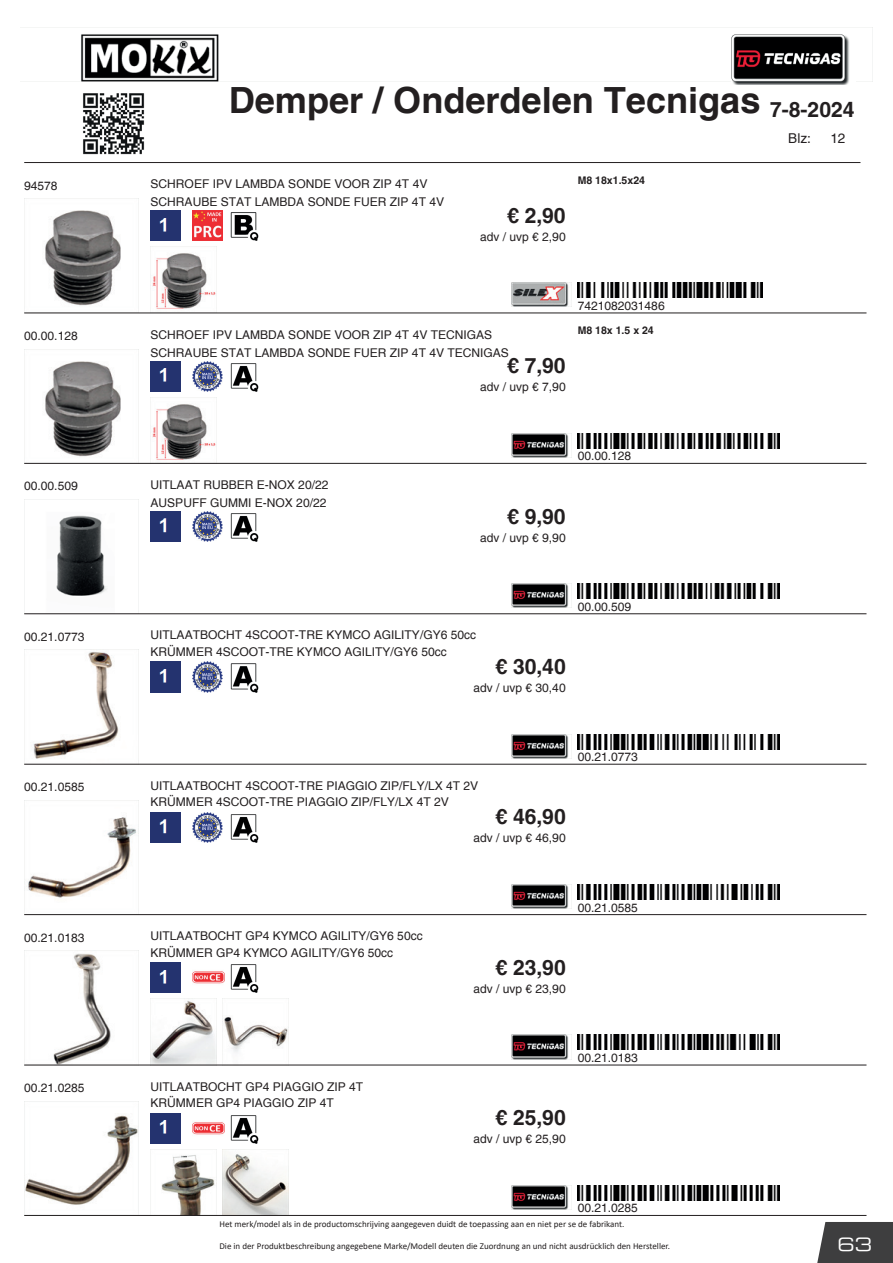
<style>
.page{position:relative;width:893px;height:1263px;background:#fff}
.page>*{position:absolute;margin:0;border:0;box-sizing:border-box;transform-origin:0 0}
.t1{font:700 36.15px "Helvetica";color:#231f20}
.t2{font:700 21px "Helvetica";color:#231f20}
.t3{font:18px "Eurostile Extended Two";color:#fff}
.t4{font:13.5px "Helvetica";color:#231f20}
.t5{font:12px/16.5px "Helvetica";color:#231f20}
.t6{font:700 10.5px "Helvetica";color:#231f20}
.t7{font:9px "Calibri";color:#231f20}
.t8{font:9px "Calibri";color:#221f1f}
</style>
<div class="page">
<div style="left:817px;top:1222px;width:76px;height:41px;background:#3e3e3f"></div>
<img style="left:81px;top:34px;width:138px;height:47px">
<hr style="left:24px;top:162px;width:836px;height:1px;background:#231f20">
<img style="left:512px;top:283px;width:60px;height:24px">
<img style="left:24px;top:200px;width:115px;height:113px">
<img style="left:151px;top:250px;width:66px;height:63px">
<img style="left:578px;top:283px;width:185px;height:15px">
<img style="left:151px;top:211px;width:30px;height:30px">
<img style="left:193px;top:211px;width:30px;height:30px">
<img style="left:230px;top:212px;width:29px;height:29px">
<hr style="left:24px;top:313px;width:842px;height:1px;background:#231f20">
<img style="left:512px;top:433px;width:60px;height:24px">
<img style="left:24px;top:349px;width:115px;height:114px">
<img style="left:151px;top:397px;width:66px;height:66px">
<img style="left:578px;top:433px;width:201px;height:15px">
<img style="left:151px;top:361px;width:30px;height:30px">
<img style="left:193px;top:361px;width:30px;height:30px">
<img style="left:230px;top:363px;width:29px;height:28px">
<hr style="left:24px;top:463px;width:842px;height:1px;background:#231f20">
<img style="left:512px;top:584px;width:60px;height:24px">
<img style="left:24px;top:499px;width:115px;height:113px">
<img style="left:578px;top:584px;width:201px;height:15px">
<img style="left:151px;top:511px;width:30px;height:31px">
<img style="left:193px;top:511px;width:30px;height:31px">
<img style="left:230px;top:513px;width:29px;height:29px">
<hr style="left:24px;top:613px;width:842px;height:1px;background:#231f20">
<img style="left:512px;top:734px;width:60px;height:24px">
<img style="left:24px;top:651px;width:115px;height:113px">
<img style="left:578px;top:734px;width:201px;height:15px">
<img style="left:151px;top:662px;width:30px;height:30px">
<img style="left:193px;top:662px;width:30px;height:30px">
<img style="left:230px;top:663px;width:29px;height:29px">
<hr style="left:24px;top:764px;width:842px;height:1px;background:#231f20">
<img style="left:512px;top:884px;width:60px;height:24px">
<img style="left:24px;top:800px;width:115px;height:113px">
<img style="left:578px;top:884px;width:201px;height:15px">
<img style="left:151px;top:812px;width:30px;height:30px">
<img style="left:193px;top:812px;width:30px;height:30px">
<img style="left:230px;top:814px;width:29px;height:28px">
<hr style="left:24px;top:914px;width:842px;height:1px;background:#231f20">
<img style="left:512px;top:1035px;width:56px;height:24px">
<img style="left:24px;top:952px;width:115px;height:113px">
<img style="left:151px;top:1001px;width:66px;height:64px">
<img style="left:223px;top:1002px;width:66px;height:63px">
<img style="left:578px;top:1035px;width:201px;height:15px">
<img style="left:151px;top:963px;width:30px;height:30px">
<img style="left:193px;top:971px;width:31px;height:13px">
<img style="left:230px;top:964px;width:29px;height:29px">
<hr style="left:24px;top:1065px;width:842px;height:1px;background:#231f20">
<img style="left:512px;top:1185px;width:60px;height:24px">
<img style="left:24px;top:1101px;width:115px;height:114px">
<img style="left:151px;top:1149px;width:66px;height:66px">
<img style="left:223px;top:1149px;width:66px;height:66px">
<img style="left:578px;top:1185px;width:201px;height:15px">
<img style="left:151px;top:1113px;width:30px;height:30px">
<img style="left:193px;top:1122px;width:31px;height:13px">
<img style="left:230px;top:1115px;width:29px;height:28px">
<hr style="left:24px;top:1215px;width:842px;height:1px;background:#231f20">
<img style="left:83px;top:93px;width:62px;height:62px">
<img style="left:731px;top:34px;width:118px;height:51px">
<h1 class="t1" style="left:229px;top:78px;width:627px">Demper / Onderdelen Tecnigas <sub>7-8-2024</sub></h1>
<p class="t4" style="left:788px;top:130px;width:24px">Blz:</p>
<p class="t4" style="left:830px;top:130px;width:17px">12</p>
<p class="t6" style="left:578px;top:173px;width:69px">M8 18x1.5x24</p>
<p class="t5" style="left:24px;top:177px;width:35px">94578</p>
<p class="t5" style="left:151px;top:175px;width:295px;line-height:18px">SCHROEF IPV LAMBDA SONDE VOOR ZIP 4T 4V<br>SCHRAUBE STAT LAMBDA SONDE FUER ZIP 4T 4V</p>
<h2 class="t2" style="left:507px;top:202px;width:60px">€ 2,90</h2>
<p class="t5" style="left:480px;top:228px;width:87px">adv / uvp € 2,90</p>
<p class="t5" style="left:24px;top:328px;width:55px">00.00.128</p>
<p class="t5" style="left:151px;top:325px;width:360px;line-height:18px">SCHROEF IPV LAMBDA SONDE VOOR ZIP 4T 4V TECNIGAS<br>SCHRAUBE STAT LAMBDA SONDE FUER ZIP 4T 4V TECNIGAS</p>
<h2 class="t2" style="left:507px;top:353px;width:60px">€ 7,90</h2>
<p class="t5" style="left:480px;top:379px;width:87px">adv / uvp € 7,90</p>
<p class="t5" style="left:578px;top:298px;width:88px">7421082031486</p>
<p class="t6" style="left:578px;top:324px;width:78px">M8 18x 1.5 x 24</p>
<p class="t5" style="left:24px;top:478px;width:55px">00.00.509</p>
<p class="t5" style="left:151px;top:476px;width:179px;line-height:18px">UITLAAT RUBBER E-NOX 20/22<br>AUSPUFF GUMMI E-NOX 20/22</p>
<p class="t5" style="left:578px;top:448px;width:55px">00.00.128</p>
<h2 class="t2" style="left:507px;top:503px;width:60px">€ 9,90</h2>
<p class="t5" style="left:480px;top:529px;width:87px">adv / uvp € 9,90</p>
<p class="t5" style="left:24px;top:628px;width:62px">00.21.0773</p>
<p class="t5" style="left:151px;top:627px;width:327px">UITLAATBOCHT 4SCOOT-TRE KYMCO AGILITY/GY6 50cc<br>KRÜMMER 4SCOOT-TRE KYMCO AGILITY/GY6 50cc</p>
<h2 class="t2" style="left:495px;top:654px;width:72px">€ 30,40</h2>
<p class="t5" style="left:473px;top:680px;width:94px">adv / uvp € 30,40</p>
<p class="t5" style="left:578px;top:598px;width:55px">00.00.509</p>
<p class="t5" style="left:24px;top:779px;width:62px">00.21.0585</p>
<p class="t5" style="left:151px;top:777px;width:329px">UITLAATBOCHT 4SCOOT-TRE PIAGGIO ZIP/FLY/LX 4T 2V<br>KRÜMMER 4SCOOT-TRE PIAGGIO ZIP/FLY/LX 4T 2V</p>
<h2 class="t2" style="left:495px;top:804px;width:72px">€ 46,90</h2>
<p class="t5" style="left:473px;top:830px;width:94px">adv / uvp € 46,90</p>
<p class="t5" style="left:578px;top:749px;width:62px">00.21.0773</p>
<p class="t5" style="left:24px;top:929px;width:62px">00.21.0183</p>
<p class="t5" style="left:151px;top:928px;width:274px">UITLAATBOCHT GP4 KYMCO AGILITY/GY6 50cc<br>KRÜMMER GP4 KYMCO AGILITY/GY6 50cc</p>
<p class="t5" style="left:578px;top:899px;width:62px">00.21.0585</p>
<h2 class="t2" style="left:495px;top:954px;width:72px">€ 23,90</h2>
<p class="t5" style="left:473px;top:980px;width:94px">adv / uvp € 23,90</p>
<p class="t5" style="left:24px;top:1080px;width:62px">00.21.0285</p>
<p class="t5" style="left:151px;top:1078px;width:214px">UITLAATBOCHT GP4 PIAGGIO ZIP 4T<br>KRÜMMER GP4 PIAGGIO ZIP 4T</p>
<p class="t5" style="left:578px;top:1050px;width:62px">00.21.0183</p>
<h2 class="t2" style="left:495px;top:1105px;width:72px">€ 25,90</h2>
<p class="t5" style="left:473px;top:1131px;width:94px">adv / uvp € 25,90</p>
<p class="t5" style="left:578px;top:1200px;width:62px">00.21.0285</p>
<p class="t8" style="left:219px;top:1218px;width:407px">Het merk/model als in de productomschrijving aangegeven duidt de toepassing aan en niet per se de fabrikant.</p>
<p class="t7" style="left:219px;top:1239px;width:452px">Die in der Produktbeschreibung angegebene Marke/Modell deuten die Zuordnung an und nicht ausdrücklich den Hersteller.</p>
<h3 class="t3" style="left:838px;top:1231px;width:36px">63</h3>
</div>
